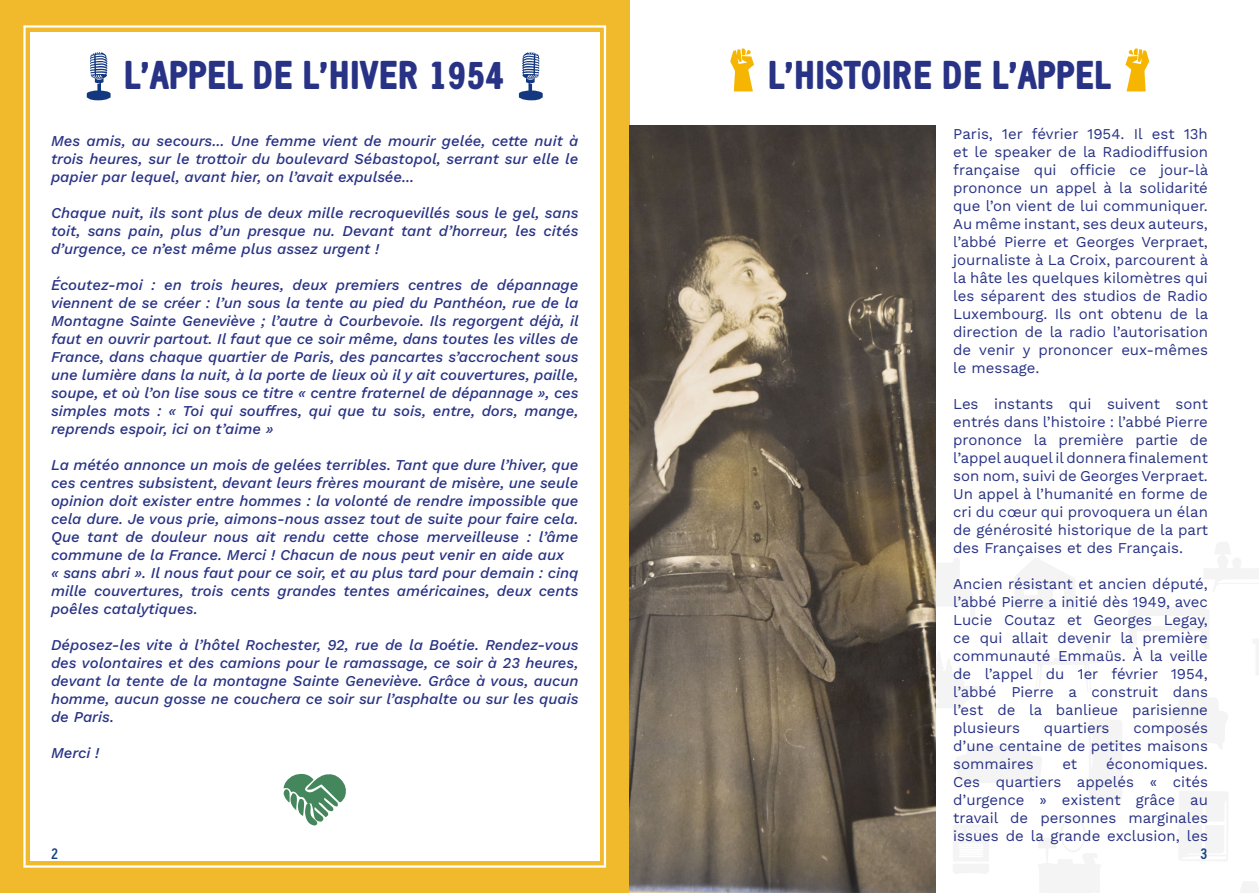
<style>
.page{position:relative;width:1259px;height:893px;background:#fff}
.page>*{position:absolute;margin:0;border:0;box-sizing:border-box;transform-origin:0 0}
._01_Titre{font:900 39px "Emmaus";color:#293385}
._03_Texte{font:italic 15px/18px "Work Sans";color:#293385;text-align:justify}
._03_Texte-2{font:15px/18px "Work Sans";color:#293385;text-align:justify}
.t1{font:700 15px "Emmaus";color:#174581}
</style>
<div class="page">
<svg style="left:1179px;top:792px;width:49px;height:69px"></svg>
<svg style="left:1129px;top:607px;width:80px;height:42px"></svg>
<svg style="left:1169px;top:698px;width:59px;height:51px"></svg>
<svg style="left:1253px;top:639px;width:6px;height:36px"></svg>
<svg style="left:1204px;top:542px;width:55px;height:50px"></svg>
<svg style="left:1240px;top:881px;width:19px;height:12px"></svg>
<svg style="left:935px;top:530px;width:187px;height:363px"></svg>
<div style="left:0;top:0;width:629px;height:893px;background:#f1ba2c"></div>
<div style="left:23px;top:25px;width:584px;height:843px;background:#fff"></div>
<div style="left:30px;top:32px;width:569px;height:829px;border:7px solid #fff"></div>
<svg style="left:519px;top:52px;width:24px;height:48px"></svg>
<svg style="left:87px;top:52px;width:24px;height:48px"></svg>
<img style="left:629px;top:125px;width:306px;height:768px">
<div style="left:23px;top:508px;width:355px;height:360px;background:#fff"></div>
<svg style="left:1125px;top:48px;width:24px;height:43px"></svg>
<svg style="left:730px;top:48px;width:24px;height:43px"></svg>
<p class="_01_Titre" style="left:124px;top:53px;width:382px">L’APPEL DE L’HIVER 1954</p>
<p class="_03_Texte" style="left:51px;top:131px;width:529px">Mes amis, au secours... Une femme vient de mourir gelée, cette nuit à trois heures, sur le trottoir du boulevard Sébastopol, serrant sur elle le papier par lequel, avant hier, on l’avait expulsée...</p>
<p class="_03_Texte" style="left:51px;top:203px;width:529px">Chaque nuit, ils sont plus de deux mille recroquevillés sous le gel, sans toit, sans pain, plus d’un presque nu. Devant tant d’horreur, les cités d’urgence, ce n’est même plus assez urgent !</p>
<p class="_03_Texte" style="left:51px;top:275px;width:529px">Écoutez-moi : en trois heures, deux premiers centres de dépannage viennent de se créer : l’un sous la tente au pied du Panthéon, rue de la Montagne Sainte Geneviève ; l’autre à Courbevoie. Ils regorgent déjà, il faut en ouvrir partout. Il faut que ce soir même, dans toutes les villes de France, dans chaque quartier de Paris, des pancartes s’accrochent sous une lumière dans la nuit, à la porte de lieux où il y ait couvertures, paille, soupe, et où l’on lise sous ce titre « centre fraternel de dépannage », ces simples mots : « Toi qui souffres, qui que tu sois, entre, dors, mange, reprends espoir, ici on t’aime »</p>
<p class="_03_Texte" style="left:51px;top:455px;width:529px">La météo annonce un mois de gelées terribles. Tant que dure l’hiver, que ces centres subsistent, devant leurs frères mourant de misère, une seule opinion doit exister entre hommes : la volonté de rendre impossible que cela dure. Je vous prie, aimons-nous assez tout de suite pour faire cela.<br>Que tant de douleur nous ait rendu cette chose merveilleuse : l’âme commune de la France. Merci ! Chacun de nous peut venir en aide aux</p>
<p class="_03_Texte" style="left:51px;top:563px;width:529px">« sans abri ». Il nous faut pour ce soir, et au plus tard pour demain : cinq mille couvertures, trois cents grandes tentes américaines, deux cents poêles catalytiques.</p>
<p class="_03_Texte" style="left:51px;top:635px;width:529px">Déposez-les vite à l’hôtel Rochester, 92, rue de la Boétie. Rendez-vous des volontaires et des camions pour le ramassage, ce soir à 23 heures, devant la tente de la montagne Sainte Geneviève. Grâce à vous, aucun homme, aucun gosse ne couchera ce soir sur l’asphalte ou sur les quais de Paris.</p>
<p class="_03_Texte" style="left:51px;top:743px;width:50px">Merci !</p>
<p class="_01_Titre" style="left:768px;top:53px;width:344px">L’HISTOIRE DE L’APPEL</p>
<p class="_03_Texte-2" style="left:953px;top:125px;width:256px">Paris, 1er février 1954. Il est 13h et le speaker de la Radiodiffusion française qui officie ce jour-là prononce un appel à la solidarité que l’on vient de lui communiquer.<br>Au même instant, ses deux auteurs, l’abbé Pierre et Georges Verpraet, journaliste à La Croix, parcourent à la hâte les quelques kilomètres qui les séparent des studios de Radio Luxembourg. Ils ont obtenu de la direction de la radio l’autorisation de venir y prononcer eux-mêmes le message.</p>
<p class="_03_Texte-2" style="left:953px;top:395px;width:256px">Les instants qui suivent sont entrés dans l’histoire : l’abbé Pierre prononce la première partie de l’appel auquel il donnera finalement son nom, suivi de Georges Verpraet.<br>Un appel à l’humanité en forme de cri du cœur qui provoquera un élan de générosité historique de la part des Françaises et des Français.</p>
<p class="_03_Texte-2" style="left:953px;top:575px;width:256px">Ancien résistant et ancien député, l’abbé Pierre a initié dès 1949, avec Lucie Coutaz et Georges Legay, ce qui allait devenir la première communauté Emmaüs. À la veille de l’appel du 1er février 1954, l’abbé Pierre a construit dans l’est de la banlieue parisienne plusieurs</p>
<p class="_03_Texte-2" style="left:953px;top:719px;width:256px;text-indent:180px">composés d’une centaine de petites maisons sommaires</p>
<p class="_03_Texte-2" style="left:1044px;top:719px;width:67px">quartiers</p>
<p class="_03_Texte-2" style="left:953px;top:755px;width:256px;text-indent:153px">économiques.<br>Ces quartiers appelés « cités d’urgence » existent grâce au travail de personnes marginales issues de la grande exclusion, les</p>
<p class="_03_Texte-2" style="left:1062px;top:755px;width:16px">et</p>
<p class="t1" style="left:51px;top:845px;width:9px">2</p>
<p class="t1" style="left:1200px;top:845px;width:9px">3</p>
</div>
